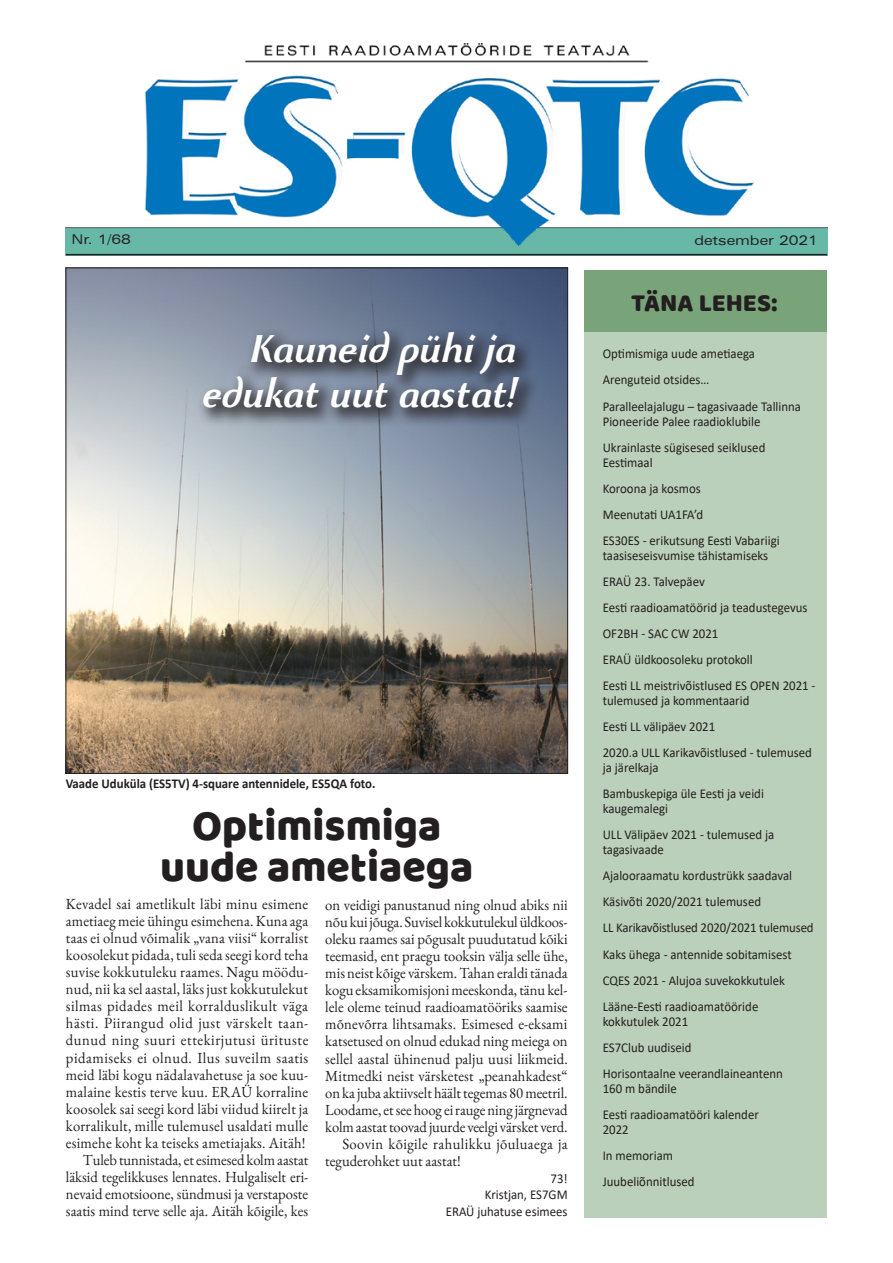
<style>
.page{position:relative;width:893px;height:1263px;background:#fff}
.page>*{position:absolute;margin:0;border:0;box-sizing:border-box;transform-origin:0 0}
.Apealk{font:45px "Baloo";color:#231f20;scale:.95 1}
.A{font:italic 600 39px "Beatrix Antiqua";color:#fff;scale:.95 1}
.t1{font:25.5px "Baloo";color:#231f20}
.A-2{font:15.45px/17.1px "EB Garamond";color:#231f20;text-align:justify;scale:.95 1}
.A-3{font:15.45px/17.1px "EB Garamond";letter-spacing:.03em;color:#231f20;scale:.95 1}
.Afoto{font:13.5px/15px "Calibri";color:#231f20;scale:.95 1}
.Afoto-2{font:700 13.5px "Calibri";color:#231f20;scale:.95 1}
.Animi{font:13.5px "Calibri";color:#231f20;scale:.95 1}
.t2{font:expanded 13.5px "Zurich BT";color:#231f20}
</style>
<div class="page">
<img style="left:66px;top:247px;width:761px;height:7px">
<img style="left:66px;top:43px;width:761px;height:204px">
<div style="left:585px;top:270px;width:242px;height:947px;background:#bbd0ba"></div>
<div style="left:585px;top:270px;width:242px;height:62px;background:#79a47a"></div>
<hr style="left:66px;top:254px;width:761px;height:1px;background:#231f20">
<img style="left:68px;top:270px;width:498px;height:502px">
<div style="left:196px;top:324px;width:343px;height:104px;background:#231f20;opacity:.75"></div>
<p class="t2" style="left:71px;top:231px;width:61px">Nr. 1/68</p>
<p class="t2" style="left:694px;top:232px;width:125px">detsember 2021</p>
<p class="A" style="left:249px;top:323px;width:281px">Kauneid pühi ja</p>
<p class="A" style="left:201px;top:368px;width:332px">edukat uut aastat!</p>
<p class="Afoto-2" style="left:66px;top:774px;width:328px">Vaade Uduküla (ES5TV) 4-square antennidele, ES5QA foto.</p>
<p class="Apealk" style="left:192px;top:798px;width:264px">Optimismiga</p>
<p class="Apealk" style="left:160px;top:839px;width:331px">uude ametiaega</p>
<p class="A-2" style="left:66px;top:895px;width:257px">Kevadel sai ametlikult läbi minu esimene ametiaeg meie ühingu esimehena. Kuna aga taas ei olnud võimalik „vana viisi“ korralist koosolekut pidada, tuli seda seegi kord teha suvise kokkutuleku raames. Nagu möödu&shy;nud, nii ka sel aastal, läks just kokkutulekut silmas pidades meil korralduslikult väga hästi. Piirangud olid just värskelt taan&shy;dunud ning suuri ettekirjutusi ürituste pidamiseks ei olnud. Ilus suveilm saatis meid läbi kogu nädalavahetuse ja soe kuu&shy;malaine kestis terve kuu. ERAÜ korraline koosolek sai seegi kord läbi viidud kiirelt ja korralikult, mille tulemusel usaldati mulle esimehe koht ka teiseks ametiajaks. Aitäh!</p>
<p class="A-2" style="left:66px;top:1151px;width:257px;text-indent:17px">Tuleb tunnistada, et esimesed kolm aastat läksid tegelikkuses lennates. Hulgaliselt eri&shy;nevaid emotsioone, sündmusi ja verstaposte saatis mind terve selle aja. Aitäh kõigile, kes</p>
<p class="A-2" style="left:325px;top:896px;width:257px">on veidigi panustanud ning olnud abiks nii nõu kui jõuga. Suvisel kokkutulekul üldkoos&shy;oleku raames sai põgusalt puudutatud kõiki teemasid, ent praegu tooksin välja selle ühe, mis neist kõige värskem. Tahan eraldi tänada kogu eksamikomisjoni meeskonda, tänu kel&shy;lele oleme teinud raadioamatööriks saamise mõnevõrra lihtsamaks. Esimesed e-eksami katsetused on olnud edukad ning meiega on sellel aastal ühinenud palju uusi liikmeid.<br>Mitmedki neist värsketest „peanahkadest“ on ka juba aktiivselt häält tegemas 80 meetril.<br>Loodame, et see hoog ei rauge ning järgnevad kolm aastat toovad juurde veelgi värsket verd.</p>
<p class="A-3" style="left:325px;top:1135px;width:257px;text-indent:17px">Soovin kõigile rahulikku jõuluaega ja teguderohket uut aastat!</p>
<p class="Animi" style="left:550px;top:1169px;width:20px">73!</p>
<p class="Animi" style="left:485px;top:1185px;width:89px">Kristjan, ES7GM</p>
<p class="Animi" style="left:446px;top:1202px;width:130px">ERAÜ juhatuse esimees</p>
<p class="t1" style="left:631px;top:287px;width:148px">TÄNA LEHES:</p>
<p class="Afoto" style="left:603px;top:346px;width:162px">Optimismiga uude ametiaega</p>
<p class="Afoto" style="left:603px;top:372px;width:114px">Arenguteid otsides…</p>
<p class="Afoto" style="left:603px;top:398px;width:210px">Paralleelajalugu – tagasivaade Tallinna<br>Pioneeride Palee raadioklubile</p>
<p class="Afoto" style="left:603px;top:439px;width:173px">Ukrainlaste sügisesed seiklused<br>Eestimaal</p>
<p class="Afoto" style="left:603px;top:480px;width:105px">Koroona ja kosmos</p>
<p class="Afoto" style="left:603px;top:506px;width:107px">Meenutati UA1FA’d</p>
<p class="Afoto" style="left:603px;top:532px;width:188px">ES30ES - erikutsung Eesti Vabariigi taasiseseisvumise tähistamiseks</p>
<p class="Afoto" style="left:603px;top:573px;width:109px">ERAÜ 23. Talvepäev</p>
<p class="Afoto" style="left:603px;top:599px;width:217px">Eesti raadioamatöörid ja teadustegevus</p>
<p class="Afoto" style="left:603px;top:626px;width:123px">OF2BH - SAC CW 2021</p>
<p class="Afoto" style="left:603px;top:652px;width:159px">ERAÜ üldkoosoleku protokoll</p>
<p class="Afoto" style="left:603px;top:678px;width:225px">Eesti LL meistrivõistlused ES OPEN 2021 - tulemused ja kommentaarid</p>
<p class="Afoto" style="left:603px;top:719px;width:120px">Eesti LL välipäev 2021</p>
<p class="Afoto" style="left:603px;top:745px;width:222px">2020.a ULL Karikavõistlused - tulemused ja järelkaja</p>
<p class="Afoto" style="left:603px;top:786px;width:171px">Bambuskepiga üle Eesti ja veidi kaugemalegi</p>
<p class="Afoto" style="left:603px;top:827px;width:182px">ULL Välipäev 2021 - tulemused ja tagasivaade</p>
<p class="Afoto" style="left:603px;top:868px;width:201px">Ajalooraamatu kordustrükk saadaval</p>
<p class="Afoto" style="left:603px;top:894px;width:168px">Käsivõti 2020/2021 tulemused</p>
<p class="Afoto" style="left:603px;top:920px;width:224px">LL Karikavõistlused 2020/2021 tulemused</p>
<p class="Afoto" style="left:603px;top:946px;width:200px">Kaks ühega - antennide sobitamisest</p>
<p class="Afoto" style="left:603px;top:972px;width:193px">CQES 2021 - Alujoa suvekokkutulek</p>
<p class="Afoto" style="left:603px;top:998px;width:165px">Lääne-Eesti raadioamatööride kokkutulek 2021</p>
<p class="Afoto" style="left:603px;top:1039px;width:95px">ES7Club uudiseid</p>
<p class="Afoto" style="left:603px;top:1065px;width:191px">Horisontaalne veerandlaineantenn<br>160 m bändile</p>
<p class="Afoto" style="left:603px;top:1106px;width:166px">Eesti raadioamatööri kalender<br>2022</p>
<p class="Afoto" style="left:603px;top:1147px;width:76px">In memoriam</p>
<p class="Afoto" style="left:603px;top:1173px;width:98px">Juubeliõnnitlused</p>
</div>
